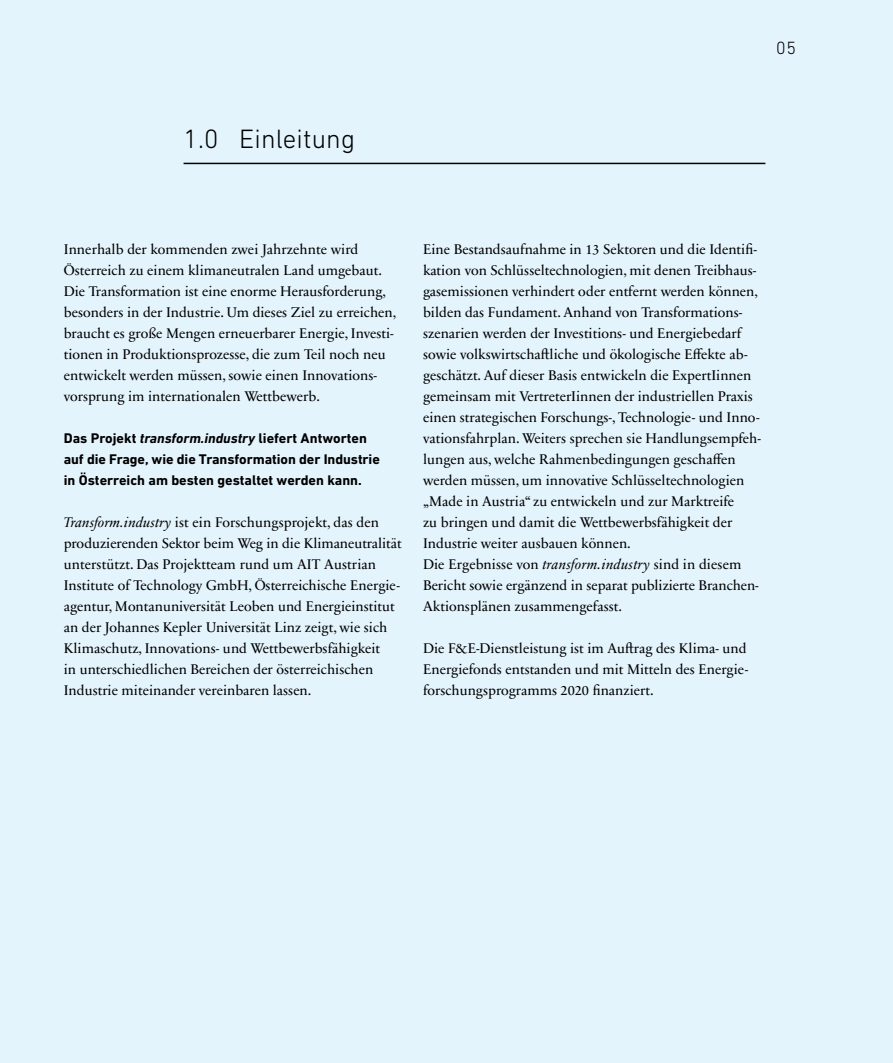
<style>
.page{position:relative;width:893px;height:1063px;background:#e4f4fc}
.page>*{position:absolute;margin:0;border:0;box-sizing:border-box;transform-origin:0 0}
.t1{font:300 27px "DIN Next LT Pro";letter-spacing:.005em;color:#000}
.t2{font:300 18px "DIN Next LT Pro";color:#000}
.t3{font:14.25px/21px "Sabon Next LT Pro";color:#000}
.t4{font:700 14.25px/21px "DIN Next LT Pro";color:#000}
.s1{font-style:italic}
</style>
<div class="page">
<hr style="left:184px;top:163px;width:581px;height:1px;background:#000">
<h1 class="t1" style="left:184px;top:123px;width:173px">1.0 Einleitung</h1>
<p class="t2" style="left:776px;top:37px;width:22px">05</p>
<p class="t3" style="left:64px;top:238px;width:334px">Innerhalb der kommenden zwei Jahrzehnte wird Österreich zu einem klimaneutralen Land umgebaut.<br>Die Transformation ist eine enorme Herausforderung, besonders in der Industrie. Um dieses Ziel zu erreichen, braucht es große Mengen erneuerbarer Energie, Investi&shy;tionen in Produktionsprozesse, die zum Teil noch neu entwickelt werden müssen, sowie einen Innovations&shy;vorsprung im internationalen Wettbewerb.</p>
<p class="t4" style="left:64px;top:427px;width:318px">Das Projekt <span class="s1">transform.industry</span> liefert Antworten auf die Frage, wie die Transformation der Industrie in Österreich am besten gestaltet werden kann.</p>
<p class="t3" style="left:64px;top:511px;width:339px"><span class="s1">Transform.industry</span> ist ein Forschungsprojekt, das den produzierenden Sektor beim Weg in die Klimaneutralität unterstützt. Das Projektteam rund um AIT Austrian Institute of Technology GmbH, Österreichische Energie&shy;agentur, Montanuniversität Leoben und Energieinstitut an der Johannes Kepler Universität Linz zeigt, wie sich Klimaschutz, Innovations- und Wettbewerbsfähigkeit<br>in unterschiedlichen Bereichen der österreichischen Industrie miteinander vereinbaren lassen.</p>
<p class="t3" style="left:423px;top:238px;width:339px">Eine Bestandsaufnahme in 13 Sektoren und die Identifi&shy;kation von Schlüsseltechnologien, mit denen Treibhaus&shy;gasemissionen verhindert oder entfernt werden können, bilden das Fundament. Anhand von Transformations&shy;szenarien werden der Investitions- und Energiebedarf sowie volkswirtschaftliche und ökologische Effekte ab&shy;geschätzt. Auf dieser Basis entwickeln die ExpertIinnen gemeinsam mit VertreterIinnen der industriellen Praxis einen strategischen Forschungs-, Technologie- und Inno&shy;vationsfahrplan. Weiters sprechen sie Handlungsempfeh&shy;lungen aus, welche Rahmenbedingungen geschaffen werden müssen, um innovative Schlüsseltechnologien „Made in Austria“ zu entwickeln und zur Marktreife<br>zu bringen und damit die Wettbewerbsfähigkeit der Industrie weiter ausbauen können.<br>Die Ergebnisse von <span class="s1">transform.industry</span> sind in diesem Bericht sowie ergänzend in separat publizierte Branchen-Aktionsplänen zusammengefasst.</p>
<p class="t3" style="left:423px;top:637px;width:327px;text-align:justify">Die F&amp;E-Dienstleistung ist im Auftrag des Klima- und Energiefonds entstanden und mit Mitteln des Energie&shy;forschungsprogramms 2020 finanziert.</p>
</div>
